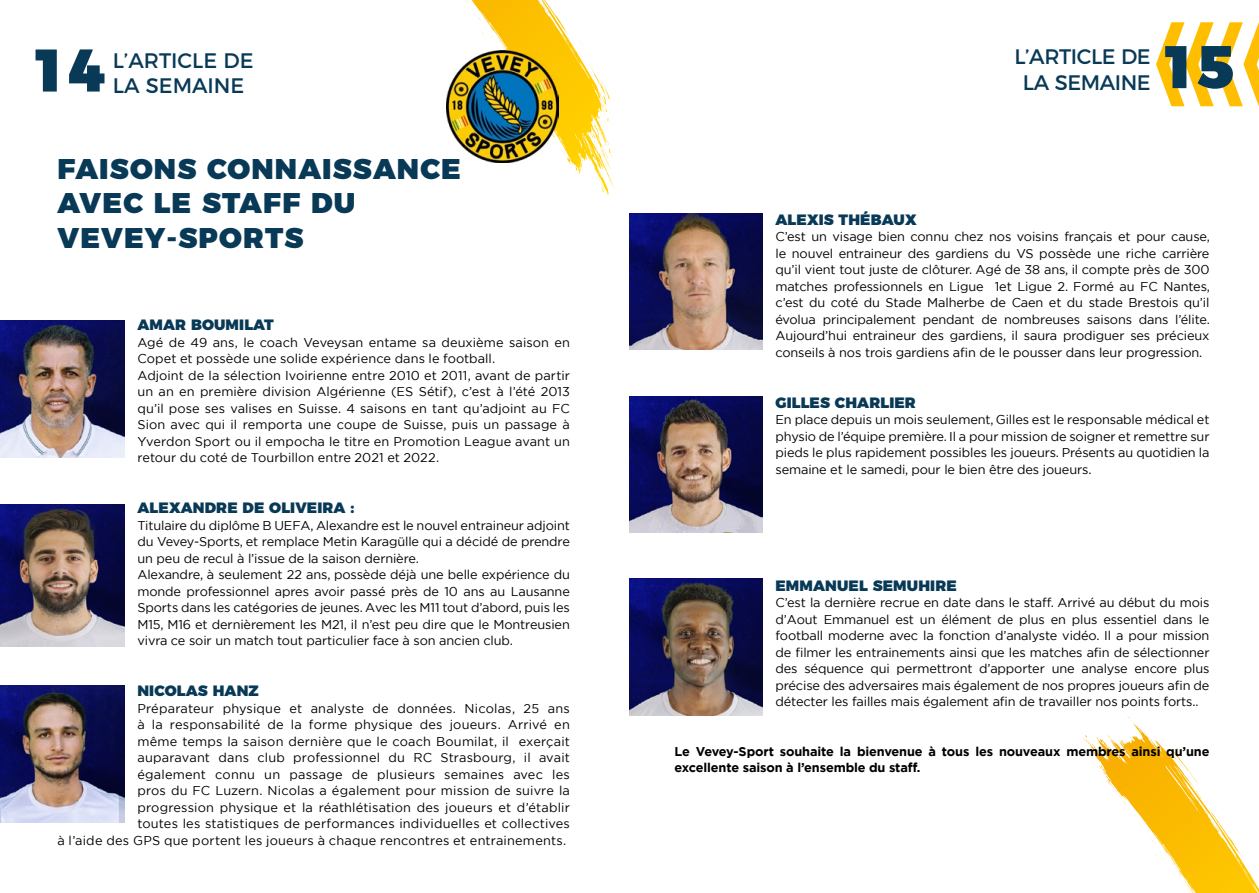
<style>
.page{position:relative;width:1259px;height:893px;background:#fff}
.page>*{position:absolute;margin:0;border:0;box-sizing:border-box;transform-origin:0 0}
.t1{font:900 60px "Montserrat";color:#083957}
.t2{font:900 28.5px/34.5px "Montserrat";letter-spacing:.04em;color:#083956}
.t3{font:21px "Montserrat";color:#083957}
.t4{font:21px/25.2px "Montserrat";letter-spacing:-.02em;color:#083956;text-align:center}
.t5{font:900 15px "Montserrat";letter-spacing:.01em;color:#083956}
.t6{font:12.75px/16.5px "Gotham";color:#000;text-align:justify}
.t7{font:700 12.75px/16.5px "Gotham";letter-spacing:-.01em;color:#000}
</style>
<div class="page">
<svg style="left:466px;top:0;width:149px;height:195px"></svg>
<img style="left:447px;top:51px;width:111px;height:111px">
<svg style="left:1084px;top:715px;width:174px;height:178px"></svg>
<svg style="left:1156px;top:22px;width:103px;height:84px"></svg>
<img style="left:0;top:320px;width:125px;height:137px">
<img style="left:629px;top:213px;width:133px;height:137px">
<img style="left:629px;top:396px;width:133px;height:137px">
<img style="left:629px;top:578px;width:133px;height:137px">
<img style="left:0;top:504px;width:125px;height:142px">
<img style="left:0;top:685px;width:125px;height:137px">
<h1 class="t1" style="left:31px;top:20px;width:76px">14</h1>
<h3 class="t3" style="left:113px;top:44px;width:142px">L’ARTICLE DE</h3>
<h3 class="t3" style="left:113px;top:69px;width:133px">LA SEMAINE</h3>
<h2 class="t2" style="left:57px;top:149px;width:405px">FAISONS CONNAISSANCE<br>AVEC LE STAFF DU<br>VEVEY-SPORTS</h2>
<p class="t5" style="left:137px;top:312px;width:138px">AMAR BOUMILAT</p>
<p class="t6" style="left:137px;top:334px;width:434px;text-align:left">Agé de 49 ans, le coach Veveysan entame sa deuxième saison en Copet et possède une solide expérience dans le football.<br>Adjoint de la sélection Ivoirienne entre 2010 et 2011, avant de partir un an en première division Algérienne (ES Sétif), c’est à l’été 2013 qu’il pose ses valises en Suisse. 4 saisons en tant qu’adjoint au FC Sion avec qui il remporta une coupe de Suisse, puis un passage à Yverdon Sport ou il empocha le titre en Promotion League avant un retour du coté de Tourbillon entre 2021 et 2022.</p>
<p class="t5" style="left:137px;top:495px;width:218px">ALEXANDRE DE OLIVEIRA :</p>
<p class="t6" style="left:137px;top:517px;width:434px;text-align:left">Titulaire du diplôme B UEFA, Alexandre est le nouvel entraineur adjoint du Vevey-Sports, et remplace Metin Karagülle qui a décidé de prendre un peu de recul à l’issue de la saison dernière.<br>Alexandre, à seulement 22 ans, possède déjà une belle expérience du monde professionnel apres avoir passé près de 10 ans au Lausanne Sports dans les catégories de jeunes. Avec les M11 tout d’abord, puis les M15, M16 et dernièrement les M21, il n’est peu dire que le Montreusien vivra ce soir un match tout particulier face à son ancien club.</p>
<p class="t5" style="left:137px;top:678px;width:123px">NICOLAS HANZ</p>
<p class="t6" style="left:57px;top:700px;width:514px;text-align:right">Préparateur physique et analyste de données. Nicolas, 25 ans<br>à la responsabilité de la forme physique des joueurs. Arrivé en<br>même temps la saison dernière que le coach Boumilat, il exerçait<br>auparavant dans club professionnel du RC Strasbourg, il avait<br>également connu un passage de plusieurs semaines avec les<br>pros du FC Luzern. Nicolas a également pour mission de suivre la<br>progression physique et la réathlétisation des joueurs et d’établir<br>toutes les statistiques de performances individuelles et collectives<br>à l’aide des GPS que portent les joueurs à chaque rencontres et entrainements.</p>
<h3 class="t4" style="left:1014px;top:43px;width:138px">L’ARTICLE DE<br>LA SEMAINE</h3>
<h1 class="t1" style="left:1160px;top:16px;width:76px">15</h1>
<p class="t5" style="left:775px;top:207px;width:143px">ALEXIS THÉBAUX</p>
<p class="t6" style="left:775px;top:228px;width:436px">C’est un visage bien connu chez nos voisins français et pour cause, le nouvel entraineur des gardiens du VS possède une riche carrière qu’il vient tout juste de clôturer. Agé de 38 ans, il compte près de 300 matches professionnels en Ligue 1et Ligue 2. Formé au FC Nantes, c’est du coté du Stade Malherbe de Caen et du stade Brestois qu’il évolua principalement pendant de nombreuses saisons dans l’élite.<br>Aujourd’hui entraineur des gardiens, il saura prodiguer ses précieux conseils à nos trois gardiens afin de le pousser dans leur progression.</p>
<p class="t5" style="left:775px;top:390px;width:142px">GILLES CHARLIER</p>
<p class="t6" style="left:775px;top:411px;width:435px">En place depuis un mois seulement, Gilles est le responsable médical et physio de l’équipe première. Il a pour mission de soigner et remettre sur pieds le plus rapidement possibles les joueurs. Présents au quotidien la semaine et le samedi, pour le bien être des joueurs.</p>
<p class="t5" style="left:775px;top:573px;width:183px">EMMANUEL SEMUHIRE</p>
<p class="t6" style="left:775px;top:594px;width:435px">C’est la dernière recrue en date dans le staff. Arrivé au début du mois d’Aout Emmanuel est un élément de plus en plus essentiel dans le football moderne avec la fonction d’analyste vidéo. Il a pour mission de filmer les entrainements ainsi que les matches afin de sélectionner des séquence qui permettront d’apporter une analyse encore plus précise des adversaires mais également de nos propres joueurs afin de détecter les failles mais également afin de travailler nos points forts..</p>
<p class="t7" style="left:674px;top:743px;width:536px">Le Vevey-Sport souhaite la bienvenue à tous les nouveaux membres ainsi qu’une excellente saison à l’ensemble du staff.</p>
</div>
